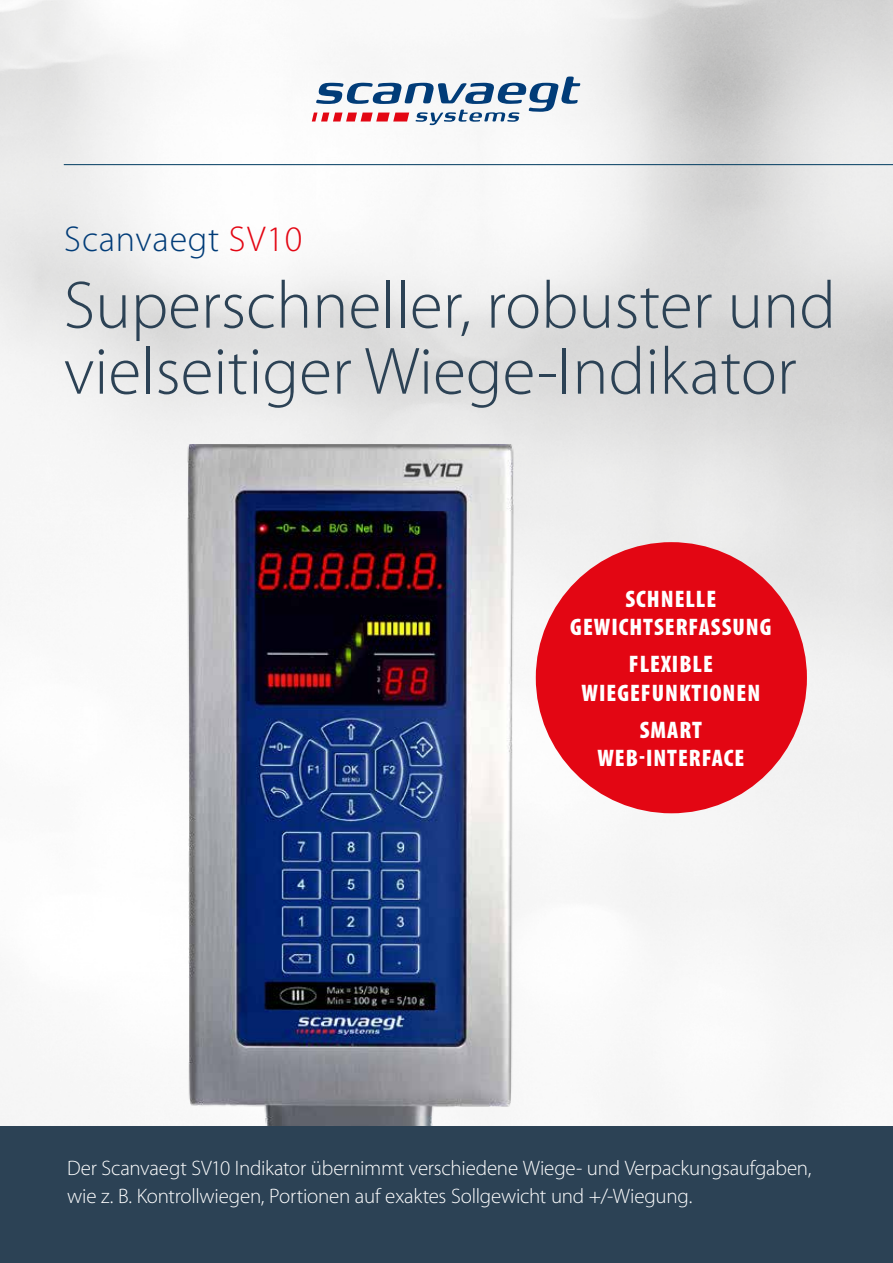
<style>
.page{position:relative;width:893px;height:1263px;background:#fff}
.page>*{position:absolute;margin:0;border:0;box-sizing:border-box;transform-origin:0 0}
.t1{font:300 67.5px/66px "Myriad Pro";color:#2c4255}
.t2{font:300 36px "Myriad Pro";letter-spacing:.02em;color:#013c78}
.t3{font:900 condensed 24px/28.5px "Myriad Pro";letter-spacing:.04em;color:#fff;text-align:center}
.t4{font:300 21px/28.5px "Myriad Pro";letter-spacing:-.01em;color:#fff}
.s1{color:#e30613}
</style>
<div class="page">
<img style="left:0;top:0;width:893px;height:1127px">
<svg style="left:312px;top:77px;width:268px;height:48px"></svg>
<hr style="left:64px;top:164px;width:829px;height:1px;background:#003b60">
<img style="left:110px;top:444px;width:482px;height:683px">
<div style="left:0;top:1127px;width:893px;height:136px;background:#2c4255"></div>
<div style="left:536px;top:542px;width:271px;height:271px;background:#e30613;border-radius:50%"></div>
<h2 class="t2" style="left:64px;top:218px;width:240px">Scanvaegt <span class="s1">SV10</span></h2>
<h1 class="t1" style="left:64px;top:272px;width:774px">Superschneller, robuster und vielseitiger Wiege-Indikator</h1>
<p class="t3" style="left:570px;top:584px;width:203px">SCHNELLE<br>GEWICHTSERFASSUNG</p>
<p class="t3" style="left:582px;top:649px;width:180px">FLEXIBLE<br>WIEGEFUNKTIONEN</p>
<p class="t3" style="left:597px;top:715px;width:148px">SMART<br>WEB-INTERFACE</p>
<p class="t4" style="left:67px;top:1153px;width:746px">Der Scanvaegt SV10 Indikator übernimmt verschiedene Wiege- und Verpackungsaufgaben, wie z. B. Kontrollwiegen, Portionen auf exaktes Sollgewicht und +/-Wiegung.</p>
</div>
